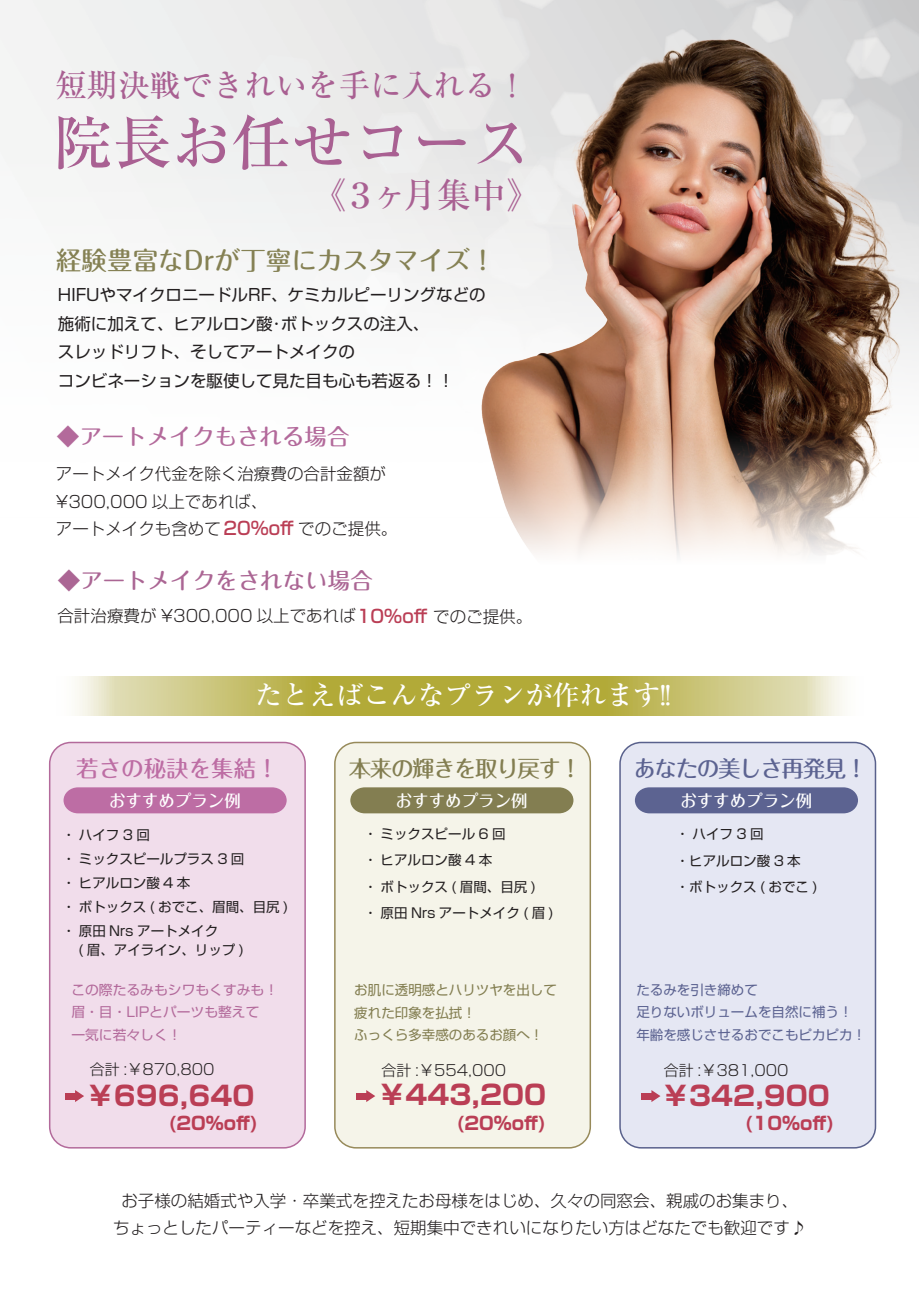
<style>
.page{position:relative;width:919px;height:1289px;background:#fff}
.page>*{position:absolute;margin:0;border:0;box-sizing:border-box;transform-origin:0 0}
.t1{font:500 60px "Ryumin Pro";color:#a96092}
.t2{font:500 34.5px "Ryumin Pro";letter-spacing:-.07em;color:#a96092}
.t3{font:500 31.5px "Ryumin Pro";color:#a96092}
.t4{font:700 27px "Shin Go Pro";color:#ba3e55}
.t5{font:500 27px "Ryumin Pro";color:#fff}
.t6{font:500 25.5px "Maru Fo Pro";color:#858154}
.t7{font:500 22.5px "Maru Fo Pro";color:#ab6694}
.t8{font:500 22.5px "Maru Fo Pro";color:#b36a9b}
.t9{font:500 22.5px "Maru Fo Pro";letter-spacing:-.065em;color:#837e51}
.t10{font:500 22.5px "Maru Fo Pro";letter-spacing:-.06em;color:#5c6391}
.t11{font:500 22.5px "Maru Fo Pro";color:#bd6da4}
.t12{font:700 18px "Shin Go Pro";color:#ba3e55}
.t13{font:300 16.5px/27.3px "Shin Go Pro";color:#231f20}
.t14{font:16.5px/28.5px "Shin Go Pro";color:#231f20}
.t15{font:500 16.5px "Maru Fo Pro";color:#fff}
.t16{font:300 15px "Shin Go Pro";color:#231f20}
.t17{font:13.5px/26.2px "Shin Go Pro";color:#231f20}
.t18{font:13.5px/22.5px "Shin Go Pro";color:#5c6391}
.t19{font:13.5px/22.5px "Shin Go Pro";color:#b36a9b}
.t20{font:13.5px/22.5px "Shin Go Pro";color:#837e51}
.s1{font-weight:500;font-size:18px;color:#ba3e55}
</style>
<div class="page">
<svg style="left:460px;top:676px;width:385px;height:39px;background:#c4be6b"></svg>
<div style="left:620px;top:742px;width:255px;height:405px;background:#e5e7f3;border-radius:21px"></div>
<div style="left:619px;top:741px;width:257px;height:407px;border:2px solid #59618c;border-radius:21px"></div>
<div style="left:335px;top:742px;width:255px;height:405px;background:#f5f4e9;border-radius:21px"></div>
<div style="left:334px;top:741px;width:257px;height:407px;border:2px solid #978a5a;border-radius:21px"></div>
<div style="left:50px;top:742px;width:255px;height:405px;background:#f1ddeb;border-radius:21px"></div>
<div style="left:49px;top:741px;width:257px;height:407px;border:2px solid #b36a9b;border-radius:21px"></div>
<svg style="left:75px;top:676px;width:385px;height:39px;background:#c5be6b"></svg>
<div style="left:635px;top:787px;width:222px;height:26px;background:#5c6391"></div>
<div style="left:350px;top:787px;width:223px;height:26px;background:#837e51"></div>
<div style="left:64px;top:787px;width:222px;height:26px;background:#bd6da4"></div>
<img style="left:471px;top:0;width:447px;height:556px">
<div style="left:65px;top:1092px;width:11px;height:7px;background:#ba3e55"></div>
<svg style="left:75px;top:1090px;width:9px;height:12px"></svg>
<div style="left:356px;top:1092px;width:11px;height:7px;background:#ba3e55"></div>
<svg style="left:366px;top:1090px;width:9px;height:12px"></svg>
<div style="left:641px;top:1092px;width:11px;height:7px;background:#ba3e55"></div>
<svg style="left:651px;top:1090px;width:9px;height:12px"></svg>
<h3 class="t3" style="left:55px;top:61px;width:474px">短期決戦できれいを手に入れる！</h3>
<h1 class="t1" style="left:52px;top:96px;width:482px">院長お任せコース</h1>
<h2 class="t2" style="left:312px;top:168px;width:229px">《３ヶ月集中》</h2>
<h3 class="t6" style="left:56px;top:240px;width:441px">経験豊富なDrが丁寧にカスタマイズ！</h3>
<p class="t14" style="left:58px;top:279px;width:429px">HIFUやマイクロニードルRF、ケミカルピーリングなどの施術に加えて、ヒアルロン酸･ボトックスの注入、<br>スレッドリフト、そしてアートメイクの<br>コンビネーションを駆使して見た目も心も若返る！！</p>
<h3 class="t8" style="left:57px;top:418px;width:294px">◆アートメイクもされる場合</h3>
<p class="t13" style="left:56px;top:458px;width:343px">アートメイク代金を除く治療費の合計金額が¥300,000 以上であれば、<br>アートメイクも含めて <span class="s1">20％off</span> でのご提供。</p>
<h3 class="t7" style="left:58px;top:562px;width:317px">◆アートメイクをされない場合</h3>
<p class="t13" style="left:57px;top:599px;width:476px">合計治療費が ¥300,000 以上であれば<span class="s1">10％off</span> でのご提供。</p>
<h3 class="t5" style="left:255px;top:673px;width:416px">たとえばこんなプランが作れます!!</h3>
<h3 class="t9" style="left:349px;top:750px;width:235px">本来の輝きを取り戻す！</h3>
<h3 class="t10" style="left:633px;top:750px;width:235px">あなたの美しさ再発見！</h3>
<h3 class="t11" style="left:76px;top:750px;width:204px">若さの秘訣を集結！</h3>
<p class="t15" style="left:109px;top:787px;width:133px">おすすめプラン例</p>
<p class="t15" style="left:395px;top:787px;width:133px">おすすめプラン例</p>
<p class="t15" style="left:680px;top:787px;width:134px">おすすめプラン例</p>
<p class="t17" style="left:62px;top:821px;width:227px;line-height:24px">・ハイフ3回<br>・ミックスピールプラス 3 回<br>・ヒアルロン酸 4 本<br>・ボトックス ( おでこ、眉間、目尻 )・原田 Nrs アートメイク</p>
<p class="t17" style="left:78px;top:935px;width:167px">( 眉、アイライン、リップ )</p>
<p class="t17" style="left:364px;top:819px;width:191px">・ミックスピール 6 回<br>・ヒアルロン酸 4 本<br>・ボトックス ( 眉間、目尻 )<br>・原田 Nrs アートメイク ( 眉 )</p>
<p class="t17" style="left:675px;top:819px;width:143px">・ハイフ3回<br>・ヒアルロン酸 3 本・ボトックス ( おでこ )</p>
<p class="t19" style="left:71px;top:976px;width:208px">この際たるみもシワもくすみも！眉・目・LIPとパーツも整えて<br>一気に若々しく！</p>
<p class="t20" style="left:354px;top:976px;width:204px">お肌に透明感とハリツヤを出して疲れた印象を払拭！<br>ふっくら多幸感のあるお顔へ！</p>
<p class="t18" style="left:636px;top:976px;width:231px">たるみを引き締めて<br>足りないボリュームを自然に補う！年齢を感じさせるおでこもピカピカ！</p>
<p class="t16" style="left:90px;top:1057px;width:126px">合計 :￥870,800</p>
<h3 class="t4" style="left:87px;top:1074px;width:169px">￥696,640</h3>
<p class="t12" style="left:168px;top:1108px;width:91px">(20%off)</p>
<p class="t16" style="left:381px;top:1057px;width:126px">合計 :￥554,000</p>
<h3 class="t4" style="left:378px;top:1073px;width:169px">￥443,200</h3>
<p class="t12" style="left:456px;top:1108px;width:91px">(20%off)</p>
<p class="t16" style="left:663px;top:1058px;width:126px">合計 :￥381,000</p>
<h3 class="t4" style="left:662px;top:1073px;width:169px">￥342,900</h3>
<p class="t12" style="left:744px;top:1108px;width:91px">(10%off)</p>
<p class="t13" style="left:113px;top:1185px;width:694px;text-align:center">お子様の結婚式や入学・卒業式を控えたお母様をはじめ、久々の同窓会、親戚のお集まり、ちょっとしたパーティーなどを控え、短期集中できれいになりたい方はどなたでも歓迎です♪</p>
</div>
